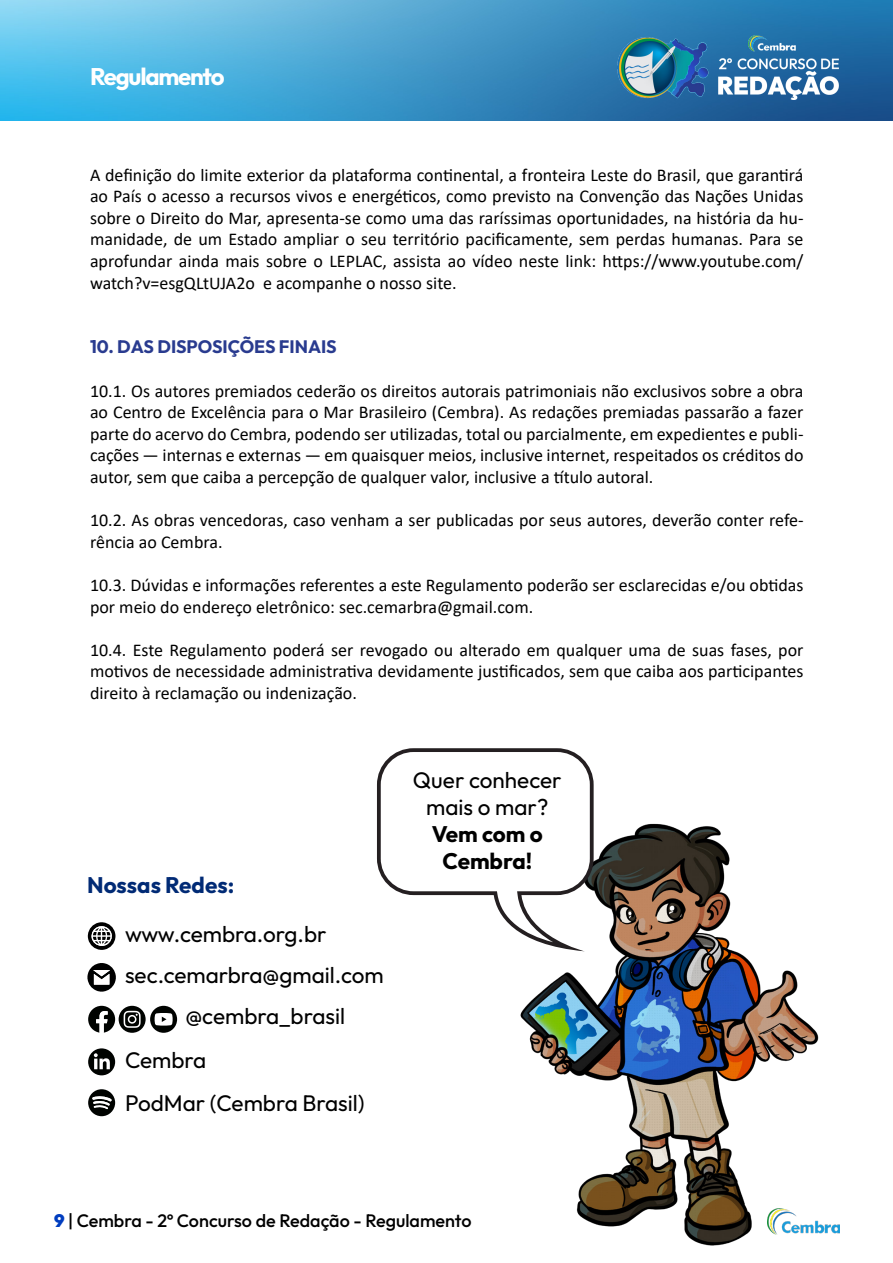
<style>
.page{position:relative;width:893px;height:1263px;background:#fff}
.page>*{position:absolute;margin:0;border:0;box-sizing:border-box;transform-origin:0 0}
.t1{font:700 24px "Outfit";letter-spacing:-.05em;color:#fff}
.t2{font:22.5px/27px "Outfit";color:#000;text-align:center}
.t3{font:700 22.5px "Outfit";color:#000}
.t4{font:700 22.5px "Outfit";color:#002a75}
.t5{font:18px/21.6px "Calibri";color:#000;text-align:justify}
.t6{font:500 18px "Outfit";color:#000}
.título2{font:700 18px "Outfit";color:#293b8f}
.s1{font-weight:900;color:#003dbf}
</style>
<div class="page">
<img style="left:0;top:0;width:893px;height:120px">
<img style="left:617px;top:36px;width:222px;height:64px">
<img style="left:520px;top:823px;width:320px;height:423px">
<svg style="left:377px;top:748px;width:217px;height:203px"></svg>
<svg style="left:88px;top:922px;width:27px;height:28px"></svg>
<svg style="left:119px;top:1006px;width:27px;height:27px"></svg>
<svg style="left:124px;top:1011px;width:17px;height:17px"></svg>
<svg style="left:88px;top:1006px;width:27px;height:27px"></svg>
<div style="left:88px;top:1048px;width:27px;height:27px;background:#000300;border-radius:50%"></div>
<svg style="left:94px;top:1053px;width:16px;height:16px"></svg>
<div style="left:150px;top:1006px;width:27px;height:27px;background:#000300;border-radius:50%"></div>
<svg style="left:155px;top:1013px;width:18px;height:12px"></svg>
<svg style="left:88px;top:1089px;width:27px;height:27px"></svg>
<svg style="left:87px;top:963px;width:29px;height:28px"></svg>
<h1 class="t1" style="left:90px;top:61px;width:136px">Regulamento</h1>
<p class="t5" style="left:90px;top:163px;width:715px">A definição do limite exterior da plataforma continental, a fronteira Leste do Brasil, que garantirá ao País o acesso a recursos vivos e energéticos, como previsto na Convenção das Nações Unidas sobre o Direito do Mar, apresenta-se como uma das raríssimas oportunidades, na história da hu&shy;manidade, de um Estado ampliar o seu território pacificamente, sem perdas humanas. Para se aprofundar ainda mais sobre o LEPLAC, assista ao vídeo neste link: https://www.youtube.com/ watch?v=esgQLtUJA2o e acompanhe o nosso site.</p>
<p class="título2" style="left:90px;top:335px;width:248px">10. DAS DISPOSIÇÕES FINAIS</p>
<p class="t5" style="left:90px;top:379px;width:715px">10.1. Os autores premiados cederão os direitos autorais patrimoniais não exclusivos sobre a obra ao Centro de Excelência para o Mar Brasileiro (Cembra). As redações premiadas passarão a fazer parte do acervo do Cembra, podendo ser utilizadas, total ou parcialmente, em expedientes e publi&shy;cações — internas e externas — em quaisquer meios, inclusive internet, respeitados os créditos do autor, sem que caiba a percepção de qualquer valor, inclusive a título autoral.</p>
<p class="t5" style="left:90px;top:509px;width:715px">10.2. As obras vencedoras, caso venham a ser publicadas por seus autores, deverão conter refe&shy;rência ao Cembra.</p>
<p class="t5" style="left:90px;top:574px;width:715px">10.3. Dúvidas e informações referentes a este Regulamento poderão ser esclarecidas e/ou obtidas por meio do endereço eletrônico: sec.cemarbra@gmail.com.</p>
<p class="t5" style="left:90px;top:638px;width:715px">10.4. Este Regulamento poderá ser revogado ou alterado em qualquer uma de suas fases, por motivos de necessidade administrativa devidamente justificados, sem que caiba aos participantes direito à reclamação ou indenização.</p>
<p class="t4" style="left:87px;top:870px;width:149px">Nossas Redes:</p>
<p class="t2" style="left:125px;top:921px;width:203px">www.cembra.org.br</p>
<p class="t2" style="left:125px;top:963px;width:260px">sec.cemarbra@gmail.com</p>
<p class="t2" style="left:185px;top:1003px;width:161px">@cembra_brasil</p>
<p class="t2" style="left:125px;top:1047px;width:83px">Cembra</p>
<p class="t2" style="left:125px;top:1090px;width:241px">PodMar (Cembra Brasil)</p>
<p class="t2" style="left:413px;top:767px;width:150px">Quer conhecer mais o mar?</p>
<p class="t3" style="left:432px;top:819px;width:112px">Vem com o</p>
<p class="t3" style="left:442px;top:846px;width:91px">Cembra!</p>
<p class="t6" style="left:54px;top:1209px;width:419px"><span class="s1">9</span> | Cembra - 2º Concurso de Redação - Regulamento</p>
</div>
